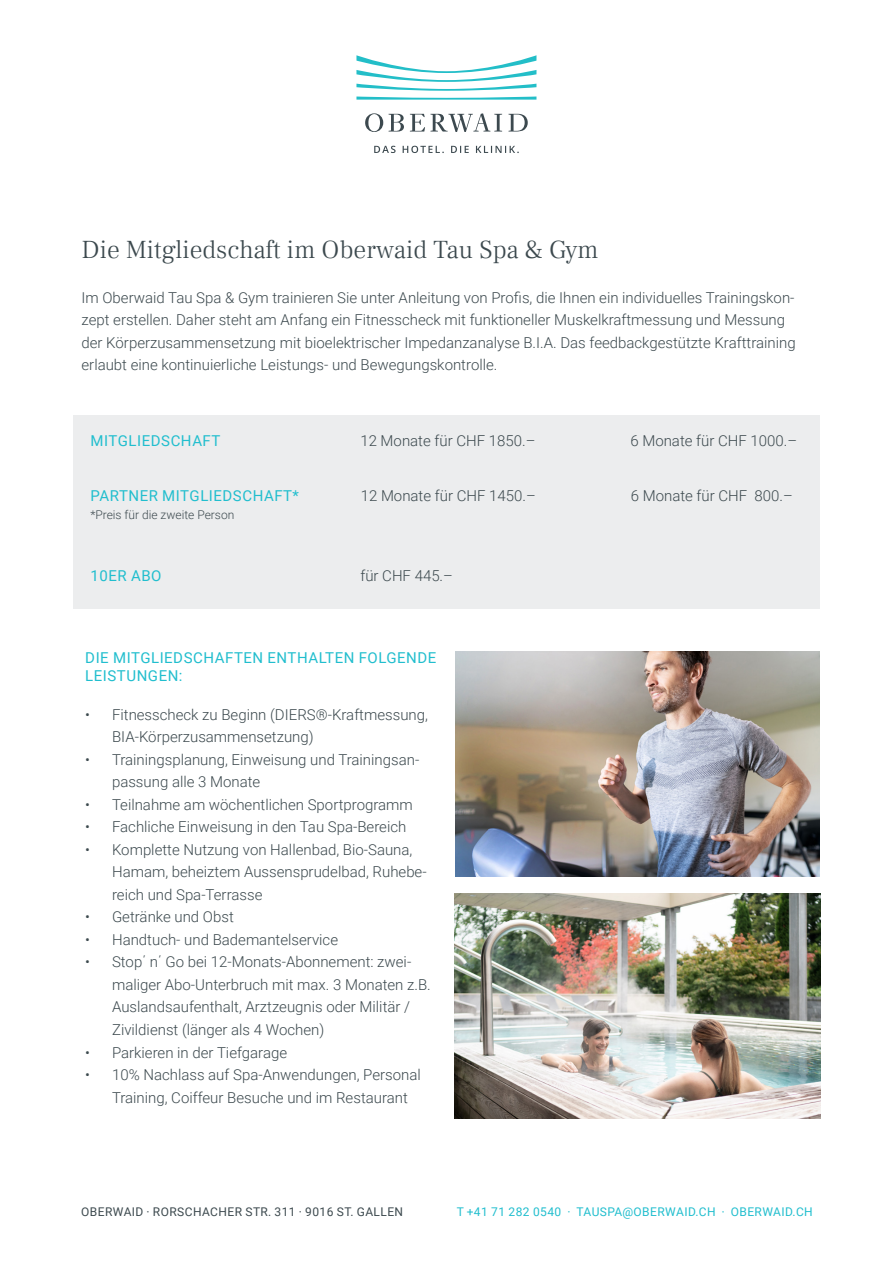
<style>
.page{position:relative;width:893px;height:1263px;background:#fff}
.page>*{position:absolute;margin:0;border:0;box-sizing:border-box;transform-origin:0 0}
.t1{font:300 25.5px "Frank Ruhl Libre";color:#3c494e}
.t2{font:300 15px/22.5px "Roboto";color:#3c494e}
.t3{font:15px "Roboto";letter-spacing:.035em;color:#21bece}
.t4{font:12px "Roboto";letter-spacing:.035em;color:#21bece}
.t5{font:12px "Roboto";letter-spacing:.035em;color:#3c494e}
.t6{font:300 12px "Roboto";color:#3c494e}
.s1{font-family:"Minion Pro"}
</style>
<div class="page">
<div style="left:73px;top:415px;width:747px;height:193px;background:#ecedee"></div>
<svg style="left:356px;top:55px;width:180px;height:45px"></svg>
<svg style="left:374px;top:146px;width:145px;height:7px"></svg>
<svg style="left:365px;top:113px;width:163px;height:19px"></svg>
<img style="left:455px;top:893px;width:366px;height:225px">
<img style="left:455px;top:652px;width:365px;height:224px">
<p class="t1" style="left:82px;top:234px;width:519px">Die Mitgliedschaft im Oberwaid Tau Spa &amp; Gym</p>
<p class="t2" style="left:82px;top:285px;width:716px">Im Oberwaid Tau Spa &amp; Gym trainieren Sie unter Anleitung von Profis, die Ihnen ein individuelles Trainingskon&shy;zept erstellen. Daher steht am Anfang ein Fitnesscheck mit funktioneller Muskelkraftmessung und Messung der Körperzusammensetzung mit bioelektrischer Impedanzanalyse B.I.A. Das feedbackgestützte Krafttraining erlaubt eine kontinuierliche Leistungs- und Bewegungskontrolle.</p>
<p class="t3" style="left:91px;top:431px;width:131px">MITGLIEDSCHAFT</p>
<p class="t2" style="left:360px;top:429px;width:177px">12 Monate für CHF 1850.–</p>
<p class="t2" style="left:630px;top:429px;width:168px">6 Monate für CHF 1000.–</p>
<p class="t3" style="left:91px;top:485px;width:210px">PARTNER MITGLIEDSCHAFT*</p>
<p class="t6" style="left:90px;top:507px;width:145px">*Preis für die zweite Person</p>
<p class="t2" style="left:361px;top:483px;width:177px">12 Monate für CHF 1450.–</p>
<p class="t2" style="left:631px;top:483px;width:164px">6 Monate für CHF 800.–</p>
<p class="t3" style="left:91px;top:565px;width:72px">10ER ABO</p>
<p class="t2" style="left:360px;top:564px;width:94px">für CHF 445.–</p>
<p class="t3" style="left:85px;top:647px;width:353px">DIE MITGLIEDSCHAFTEN ENTHALTEN FOLGENDE</p>
<p class="t3" style="left:85px;top:665px;width:98px">LEISTUNGEN:</p>
<p class="t2" style="left:112px;top:703px;width:317px;text-indent:-27px">• Fitnesscheck zu Beginn (DIERS®-Kraftmessung,<br>BIA-Körperzusammensetzung)</p>
<p class="t2" style="left:112px;top:748px;width:309px;text-indent:-27px">• Trainingsplanung, Einweisung und Trainingsan&shy;passung alle 3 Monate</p>
<p class="t2" style="left:85px;top:793px;width:329px">• Teilnahme am wöchentlichen Sportprogramm</p>
<p class="t2" style="left:85px;top:815px;width:323px">• Fachliche Einweisung in den Tau Spa-Bereich</p>
<p class="t2" style="left:112px;top:838px;width:316px;text-indent:-27px">• Komplette Nutzung von Hallenbad, Bio-Sauna,<br>Hamam, beheiztem Aussensprudelbad, Ruhebe&shy;reich und Spa-Terrasse</p>
<p class="t2" style="left:85px;top:905px;width:150px">• Getränke und Obst</p>
<p class="t2" style="left:85px;top:928px;width:255px">• Handtuch- und Bademantelservice</p>
<p class="t2" style="left:112px;top:950px;width:320px;text-indent:-27px">• Stop΄ n΄ Go bei 12-Monats-Abonnement: zwei&shy;maliger Abo-Unterbruch mit max. 3 Monaten z.B.<br>Auslandsaufenthalt, Arztzeugnis oder Militär / Zivildienst (länger als 4 Wochen)</p>
<p class="t2" style="left:85px;top:1040px;width:204px">• Parkieren in der Tiefgarage</p>
<p class="t2" style="left:112px;top:1063px;width:310px;text-indent:-27px">• 10% Nachlass auf Spa-Anwendungen, Personal<br>Training, Coiffeur Besuche und im Restaurant</p>
<p class="t5" style="left:81px;top:1203px;width:323px">OBERWAID · RORSCHACHER STR. 311 · 9016 ST. GALLEN</p>
<p class="t4" style="left:457px;top:1203px;width:357px">T +41 71 282 0540 · TAUSPA@OBERWAID.CH <span class="s1">·</span> OBERWAID.CH</p>
</div>
